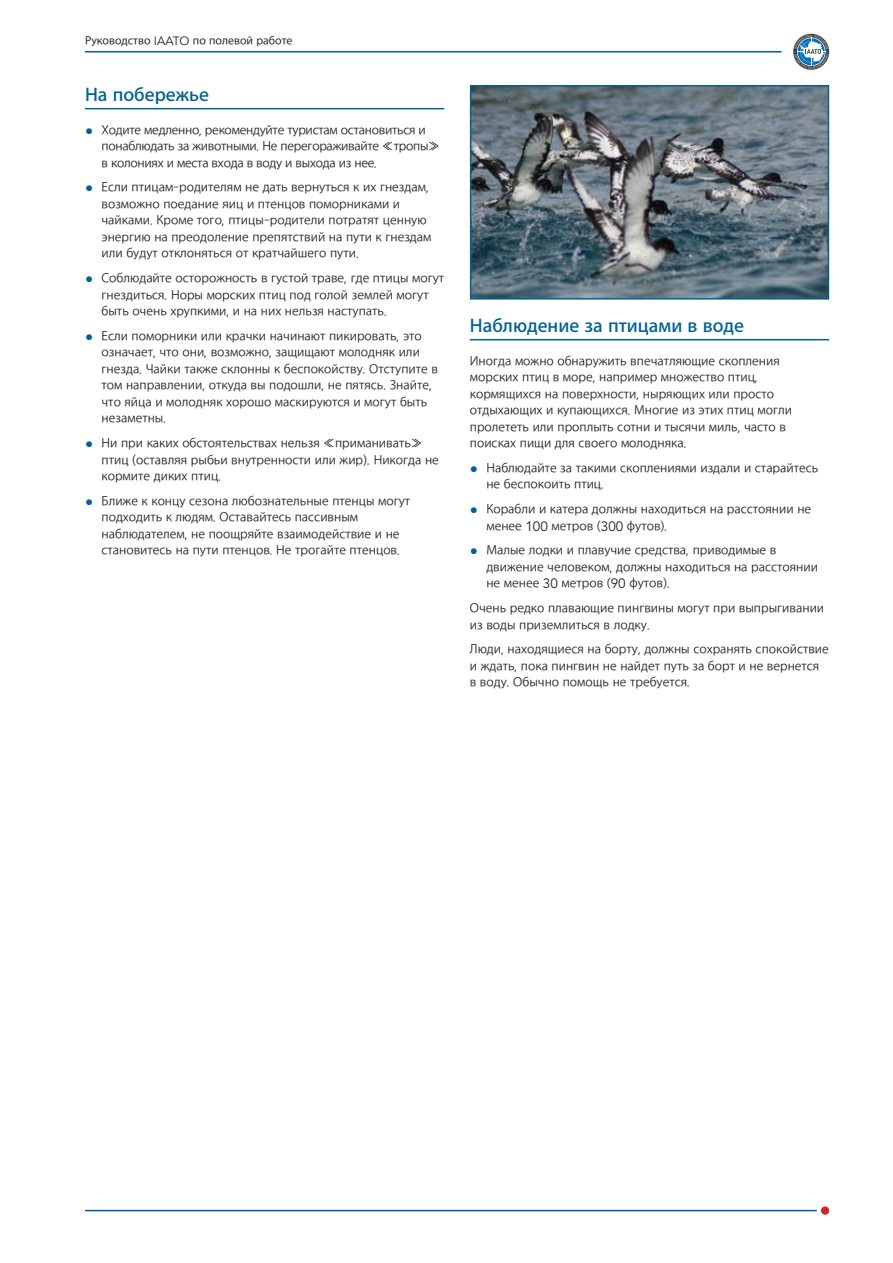
<style>
.page{position:relative;width:893px;height:1263px;background:#fff}
.page>*{position:absolute;margin:0;border:0;box-sizing:border-box;transform-origin:0 0}
.t1{font:600 19.5px "Apple SD Gothic Neo";color:#016194}
.t2{font:300 13.5px/16.5px "Apple SD Gothic Neo";color:#231f20}
.t3{font:300 13.5px/16.5px "Apple SD Gothic Neo";letter-spacing:-.02em;color:#231f20}
.t4{font:12px "Apple SD Gothic Neo";color:#231f20}
.s1{font-family:"Avenir LT Std"}
.s2{font-family:"Arial";font-weight:400;color:#016194}
.s3{font-family:"Avenir LT Std";font-weight:400}
</style>
<div class="page">
<hr style="left:85px;top:51px;width:697px;height:2px;background:#016194">
<svg style="left:793px;top:34px;width:36px;height:36px"></svg>
<svg style="left:794px;top:35px;width:34px;height:34px"></svg>
<hr style="left:85px;top:1210px;width:732px;height:1px;background:#016194">
<div style="left:821px;top:1206px;width:8px;height:9px;background:#d1232a;border-radius:50%"></div>
<hr style="left:85px;top:108px;width:359px;height:1px;background:#016194">
<hr style="left:470px;top:339px;width:359px;height:1px;background:#016194">
<img style="left:473px;top:88px;width:353px;height:209px">
<div style="left:470px;top:85px;width:359px;height:215px;border:2px solid #016194"></div>
<p class="t4" style="left:85px;top:34px;width:209px">Руководство <span class="s1">IAATO</span> по полевой работе</p>
<h1 class="t1" style="left:85px;top:84px;width:126px">На побережье</h1>
<p class="t3" style="left:102px;top:122px;width:340px;text-indent:-16px"><span class="s2">●</span> Ходите медленно, рекомендуйте туристам остановиться и понаблюдать за животными. Не перегораживайте «тропы» в колониях и места входа в воду и выхода из нее.</p>
<p class="t2" style="left:102px;top:180px;width:331px;text-indent:-16px"><span class="s2">●</span> Если птицам-родителям не дать вернуться к их гнездам, возможно поедание яиц и птенцов поморниками и чайками. Кроме того, птицы-родители потратят ценную энергию на преодоление препятствий на пути к гнездам или будут отклоняться от кратчайшего пути.</p>
<p class="t2" style="left:102px;top:271px;width:344px;text-indent:-16px"><span class="s2">●</span> Соблюдайте осторожность в густой траве, где птицы могут гнездиться. Норы морских птиц под голой землей могут быть очень хрупкими, и на них нельзя наступать.</p>
<p class="t2" style="left:102px;top:328px;width:338px;text-indent:-16px"><span class="s2">●</span> Если поморники или крачки начинают пикировать, это означает, что они, возможно, защищают молодняк или гнезда. Чайки также склонны к беспокойству. Отступите в том направлении, откуда вы подошли, не пятясь. Знайте, что яйца и молодняк хорошо маскируются и могут быть незаметны.</p>
<p class="t2" style="left:102px;top:436px;width:339px;text-indent:-16px"><span class="s2">●</span> Ни при каких обстоятельствах нельзя «приманивать» птиц (оставляя рыбьи внутренности или жир). Никогда не кормите диких птиц.</p>
<p class="t2" style="left:102px;top:493px;width:310px;text-indent:-16px"><span class="s2">●</span> Ближе к концу сезона любознательные птенцы могут подходить к людям. Оставайтесь пассивным наблюдателем, не поощряйте взаимодействие и не становитесь на пути птенцов. Не трогайте птенцов.</p>
<h1 class="t1" style="left:470px;top:315px;width:276px">Наблюдение за птицами в воде</h1>
<p class="t2" style="left:470px;top:353px;width:324px">Иногда можно обнаружить впечатляющие скопления морских птиц в море, например множество птиц, кормящихся на поверхности, ныряющих или просто отдыхающих и купающихся. Многие из этих птиц могли пролететь или проплыть сотни и тысячи миль, часто в поисках пищи для своего молодняка.</p>
<p class="t2" style="left:486px;top:460px;width:333px;text-indent:-16px"><span class="s2">●</span> Наблюдайте за такими скоплениями издали и старайтесь не беспокоить птиц.</p>
<p class="t2" style="left:486px;top:502px;width:326px;text-indent:-16px"><span class="s2">●</span> Корабли и катера должны находиться на расстоянии не менее <span class="s3">100</span> метров (<span class="s3">300</span> футов).</p>
<p class="t2" style="left:486px;top:543px;width:333px;text-indent:-16px"><span class="s2">●</span> Малые лодки и плавучие средства, приводимые в движение человеком, должны находиться на расстоянии не менее <span class="s3">30</span> метров (<span class="s3">90</span> футов).</p>
<p class="t2" style="left:470px;top:601px;width:356px">Очень редко плавающие пингвины могут при выпрыгивании из воды приземлиться в лодку.</p>
<p class="t2" style="left:470px;top:642px;width:360px">Люди, находящиеся на борту, должны сохранять спокойствие и ждать, пока пингвин не найдет путь за борт и не вернется в воду. Обычно помощь не требуется.</p>
</div>
